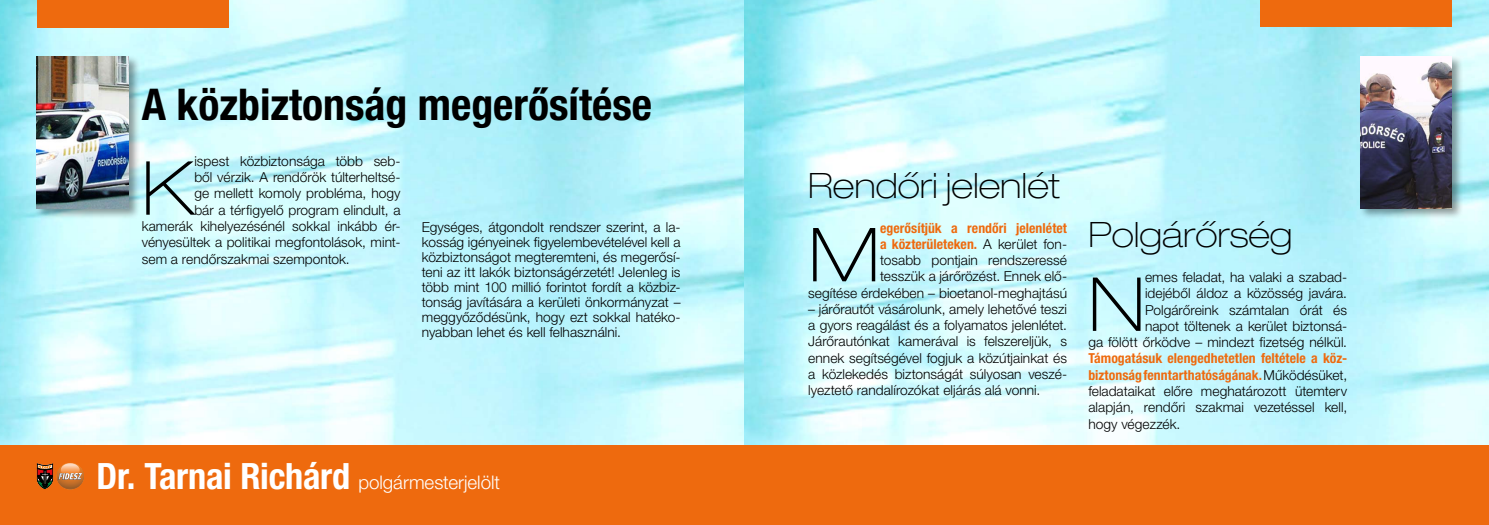
<style>
.page{position:relative;width:1489px;height:525px;background:#fff}
.page>*{position:absolute;margin:0;border:0;box-sizing:border-box;transform-origin:0 0}
.t1{font:100 expanded 74.62px "Helvetica Neue LT Pro";color:#000}
.t2{font:700 condensed 43.75px "Helvetica Neue LT Pro";color:#000}
.t3{font:100 expanded 35px "Helvetica Neue LT Pro";color:#000}
.t4{font:300 18.75px "Helvetica Neue LT Pro";color:#fff}
.t5{font:300 13.75px/16.2px "Helvetica Neue LT Pro";color:#000;text-align:justify}
.s1{font-weight:700;font-stretch:condensed;color:#ee6a0e}
.s2{font-weight:700;font-stretch:condensed;font-size:36.25px}
</style>
<div class="page">
<img style="left:0;top:0;width:1488px;height:445px">
<div style="left:0;top:445px;width:744px;height:79px;background:#ee6a0e"></div>
<svg style="left:37px;top:463px;width:47px;height:26px"></svg>
<div style="left:37px;top:0;width:191px;height:27px;background:#ee6a0e"></div>
<img style="left:744px;top:0;width:1px;height:524px">
<div style="left:744px;top:445px;width:744px;height:79px;background:#ee6a0e"></div>
<div style="left:1260px;top:0;width:191px;height:27px;background:#ee6a0e"></div>
<div style="left:35px;top:55px;width:105px;height:165px;background:#000;opacity:.4"></div>
<img style="left:37px;top:57px;width:91px;height:151px">
<div style="left:1358px;top:55px;width:105px;height:165px;background:#000;opacity:.4"></div>
<img style="left:1359px;top:57px;width:92px;height:151px">
<h2 class="t2" style="left:142px;top:78px;width:511px">A közbiztonság megerősítése</h2>
<p class="t5" style="left:194px;top:152px;width:208px">ispest közbiztonsága több seb-</p>
<p class="t5" style="left:194px;top:169px;width:208px">ből vérzik. A rendőrök túlterheltsé-</p>
<p class="t5" style="left:194px;top:185px;width:208px">ge mellett komoly probléma, hogy</p>
<p class="t5" style="left:194px;top:201px;width:208px">bár a térfigyelő program elindult, a</p>
<p class="t5" style="left:142px;top:217px;width:260px">kamerák kihelyezésénél sokkal inkább ér-</p>
<p class="t5" style="left:142px;top:234px;width:260px">vényesültek a politikai megfontolások, mint-</p>
<p class="t5" style="left:142px;top:250px;width:209px">sem a rendőrszakmai szempontok.</p>
<h1 class="t1" style="left:142px;top:144px;width:54px">K</h1>
<h3 class="t3" style="left:808px;top:165px;width:253px">Rendőri jelenlét</h3>
<p class="t5" style="left:422px;top:219px;width:260px;line-height:15px">Egységes, átgondolt rendszer szerint, a la&shy;kosság igényeinek figyelembevételével kell a közbiztonságot megteremteni, és megerősí&shy;teni az itt lakók biztonságérzetét! Jelenleg is több mint 100 millió forintot fordít a közbiz&shy;tonság javítására a kerületi önkormányzat – meggyőződésünk, hogy ezt sokkal hatéko&shy;nyabban lehet és kell felhasználni.</p>
<p class="t5" style="left:808px;top:219px;width:260px;text-align:right"><span class="s1">egerősítjük a rendőri jelenlétet<br>a közterületeken.</span> A kerület fon-<br>tosabb pontjain rendszeressé<br>tesszük a járőrözést. Ennek elő-<br>segítése érdekében – bioetanol-meghajtású</p>
<p class="t5" style="left:808px;top:300px;width:260px">– járőrautót vásárolunk, amely lehetővé teszi a gyors reagálást és a folyamatos jelenlétet.<br>Járőrautónkat kamerával is felszereljük, s ennek segítségével fogjuk a közútjainkat és a közlekedés biztonságát súlyosan veszé&shy;lyeztető randalírozókat eljárás alá vonni.</p>
<h1 class="t1" style="left:808px;top:210px;width:73px">M</h1>
<h3 class="t4" style="left:97px;top:470px;width:405px"><span class="s2">Dr. Tarnai Richárd</span> polgármesterjelölt</h3>
<h3 class="t3" style="left:1088px;top:214px;width:206px">Polgárőrség</h3>
<p class="t5" style="left:1088px;top:268px;width:260px;text-align:right">emes feladat, ha valaki a szabad-<br>idejéből áldoz a közösség javára.<br>Polgárőreink számtalan órát és<br>napot töltenek a kerület biztonsá-<br>ga fölött őrködve – mindezt fizetség nélkül.</p>
<p class="t5" style="left:1088px;top:350px;width:260px"><span class="s1">Támogatásuk elengedhetetlen feltétele a köz&shy;biztonság fenntarthatóságának.</span>Működésüket, feladataikat előre meghatározott ütemterv alapján, rendőri szakmai vezetéssel kell, hogy végezzék.</p>
<h1 class="t1" style="left:1088px;top:260px;width:58px">N</h1>
</div>
